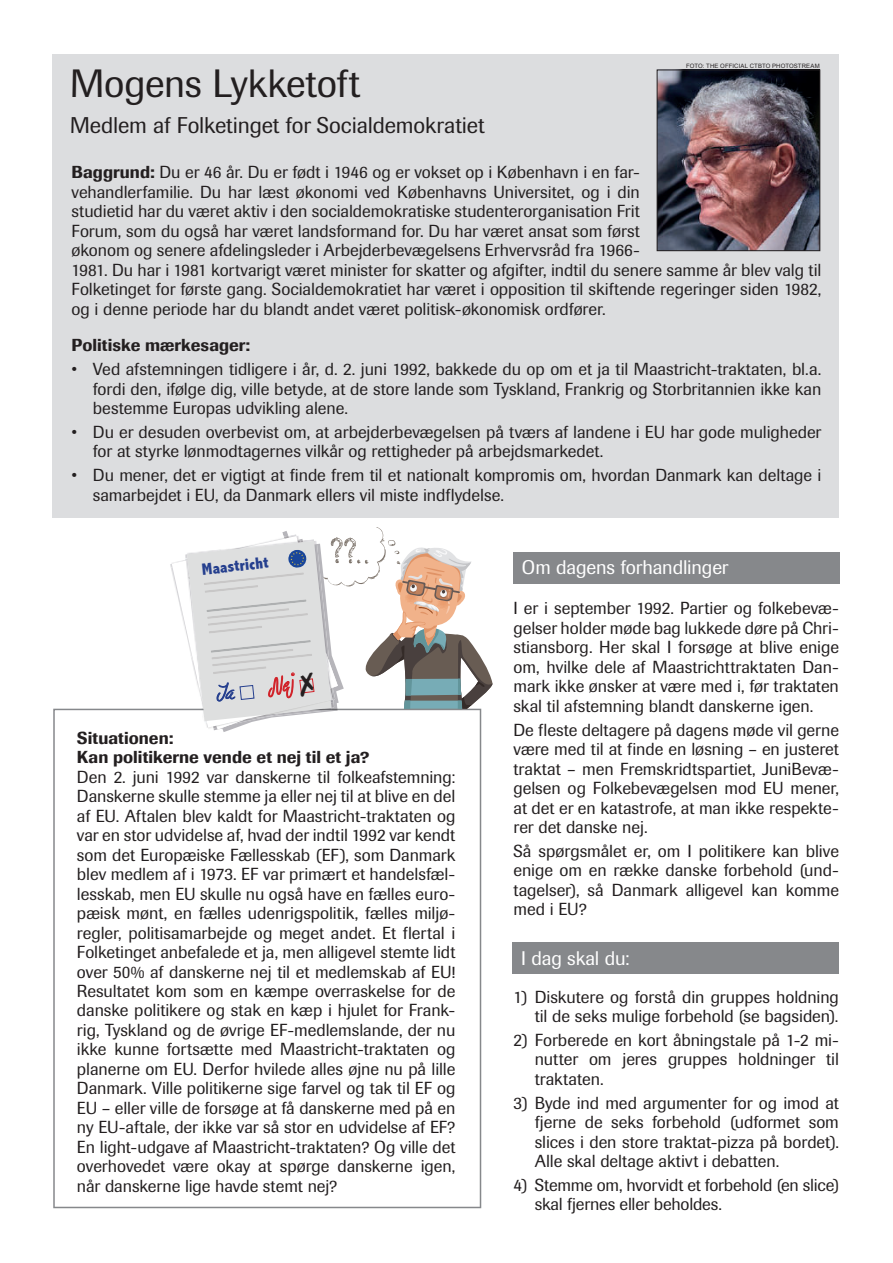
<style>
.page{position:relative;width:893px;height:1263px;background:#fff}
.page>*{position:absolute;margin:0;border:0;box-sizing:border-box;transform-origin:0 0}
.t1{font:39px "Imago";letter-spacing:-.005em;color:#231f20}
.t2{font:22.5px "Imago";letter-spacing:-.005em;color:#231f20}
.t3{font:19.5px "Imago";letter-spacing:-.01em;color:#fff}
.t4{font:17.25px/19.5px "Imago";letter-spacing:-.005em;color:#231f20;text-align:justify}
.t5{font:500 17.25px/19.5px "Imago";letter-spacing:.005em;color:#231f20}
.t6{font:800 condensed 16.5px "Abadi";color:#253f8e}
.t7{font:6px "Arial";letter-spacing:.02em;color:#231f20}
.s1{font-weight:500}
</style>
<div class="page">
<div style="left:53px;top:54px;width:786px;height:463px;background:#dcdddf"></div>
<div style="left:513px;top:552px;width:327px;height:31px;background:#86888b"></div>
<img style="left:659px;top:72px;width:159px;height:177px">
<div style="left:657px;top:70px;width:163px;height:181px;border:1px solid #231f20"></div>
<svg style="left:53px;top:709px;width:428px;height:499px"></svg>
<div style="left:513px;top:942px;width:326px;height:32px;background:#86888b"></div>
<svg style="left:166px;top:527px;width:327px;height:205px"></svg>
<h1 class="t1" style="left:70px;top:61px;width:291px">Mogens Lykketoft</h1>
<h2 class="t2" style="left:70px;top:113px;width:416px">Medlem af Folketinget for Socialdemokratiet</h2>
<p class="t7" style="left:686px;top:62px;width:135px">FOTO: THE OFFICIAL CTBTO PHOTOSTREAM</p>
<p class="t4" style="left:72px;top:162px;width:751px;text-align:left"><span class="s1">Baggrund:</span> Du er 46 år. Du er født i 1946 og er vokset op i København i en far-<br>vehandlerfamilie. Du har læst økonomi ved Københavns Universitet, og i din<br>studietid har du været aktiv i den socialdemokratiske studenterorganisation Frit<br>Forum, som du også har været landsformand for. Du har været ansat som først<br>økonom og senere afdelingsleder i Arbejderbevægelsens Erhvervsråd fra 1966-<br>1981. Du har i 1981 kortvarigt været minister for skatter og afgifter, indtil du senere samme år blev valg til Folketinget for første gang. Socialdemokratiet har været i opposition til skiftende regeringer siden 1982, og i denne periode har du blandt andet været politisk-økonomisk ordfører.</p>
<p class="t5" style="left:72px;top:337px;width:180px">Politiske mærkesager:</p>
<p class="t4" style="left:93px;top:359px;width:730px;text-indent:-21px">• Ved afstemningen tidligere i år, d. 2. juni 1992, bakkede du op om et ja til Maastricht-traktaten, bl.a. fordi den, ifølge dig, ville betyde, at de store lande som Tyskland, Frankrig og Storbritannien ikke kan bestemme Europas udvikling alene.</p>
<p class="t4" style="left:93px;top:422px;width:730px;text-indent:-21px">• Du er desuden overbevist om, at arbejderbevægelsen på tværs af landene i EU har gode muligheder for at styrke lønmodtagernes vilkår og rettigheder på arbejdsmarkedet.</p>
<p class="t4" style="left:93px;top:465px;width:730px;text-indent:-21px">• Du mener, det er vigtigt at finde frem til et nationalt kompromis om, hvordan Danmark kan deltage i samarbejdet i EU, da Danmark ellers vil miste indflydelse.</p>
<p class="t6" style="left:201px;top:559px;width:68px;rotate:-6deg">Maastricht</p>
<p class="t5" style="left:77px;top:729px;width:294px">Situationen:<br>Kan politikerne vende et nej til et ja?</p>
<p class="t4" style="left:77px;top:766px;width:380px">Den 2. juni 1992 var danskerne til folkeafstemning:<br>Danskerne skulle stemme ja eller nej til at blive en del af EU. Aftalen blev kaldt for Maastricht-traktaten og var en stor udvidelse af, hvad der indtil 1992 var kendt som det Europæiske Fællesskab (EF), som Danmark blev medlem af i 1973. EF var primært et handelsfæl&shy;lesskab, men EU skulle nu også have en fælles euro&shy;pæisk mønt, en fælles udenrigspolitik, fælles miljø&shy;regler, politisamarbejde og meget andet. Et flertal i Folketinget anbefalede et ja, men alligevel stemte lidt over 50% af danskerne nej til et medlemskab af EU!<br>Resultatet kom som en kæmpe overraskelse for de danske politikere og stak en kæp i hjulet for Frank&shy;rig, Tyskland og de øvrige EF-medlemslande, der nu ikke kunne fortsætte med Maastricht-traktaten og planerne om EU. Derfor hvilede alles øjne nu på lille Danmark. Ville politikerne sige farvel og tak til EF og EU – eller ville de forsøge at få danskerne med på en ny EU-aftale, der ikke var så stor en udvidelse af EF?<br>En light-udgave af Maastricht-traktaten? Og ville det overhovedet være okay at spørge danskerne igen, når danskerne lige havde stemt nej?</p>
<p class="t3" style="left:522px;top:556px;width:208px">Om dagens forhandlinger</p>
<p class="t4" style="left:513px;top:598px;width:327px">I er i september 1992. Partier og folkebevæ&shy;gelser holder møde bag lukkede døre på Chri&shy;stiansborg. Her skal I forsøge at blive enige om, hvilke dele af Maastrichttraktaten Dan&shy;mark ikke ønsker at være med i, før traktaten skal til afstemning blandt danskerne igen.</p>
<p class="t4" style="left:513px;top:719px;width:327px">De fleste deltagere på dagens møde vil gerne være med til at finde en løsning – en justeret traktat – men Fremskridtspartiet, JuniBevæ&shy;gelsen og Folkebevægelsen mod EU mener, at det er en katastrofe, at man ikke respekte&shy;rer det danske nej.</p>
<p class="t4" style="left:513px;top:841px;width:327px">Så spørgsmålet er, om I politikere kan blive enige om en række danske forbehold (und&shy;tagelser), så Danmark alligevel kan komme med i EU?</p>
<p class="t3" style="left:521px;top:947px;width:110px">I dag skal du:</p>
<p class="t4" style="left:513px;top:987px;width:327px;text-align:right">1) Diskutere og forstå din gruppes holdning til de seks mulige forbehold (se bagsiden).</p>
<p class="t4" style="left:535px;top:1030px;width:306px;text-indent:-21px">2) Forberede en kort åbningstale på 1-2 mi&shy;nutter om jeres gruppes holdninger til traktaten.</p>
<p class="t4" style="left:535px;top:1092px;width:306px;text-indent:-21px">3) Byde ind med argumenter for og imod at fjerne de seks forbehold (udformet som slices i den store traktat-pizza på bordet).<br>Alle skal deltage aktivt i debatten.</p>
<p class="t4" style="left:535px;top:1175px;width:306px;text-indent:-21px">4) Stemme om, hvorvidt et forbehold (en slice) skal fjernes eller beholdes.</p>
</div>
